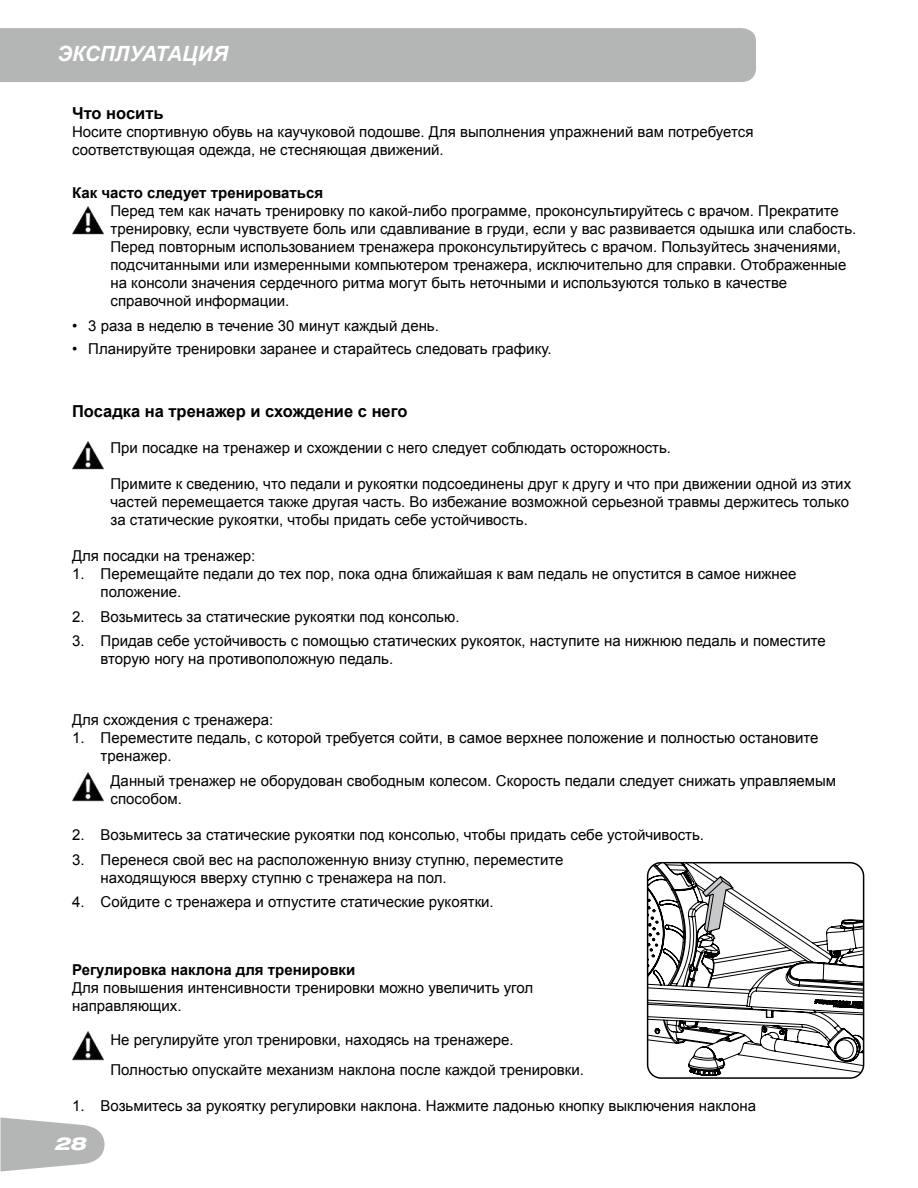
<style>
.page{position:relative;width:918px;height:1188px;background:#fff}
.page>*{position:absolute;margin:0;border:0;box-sizing:border-box;transform-origin:0 0}
.t1{font:italic 700 21px "Arial";color:#fff}
.t2{font:italic 800 expanded 18px "Helvetica Neue";color:#fff}
.t3{font:700 16.5px "Arial";color:#000}
.t4{font:15px/18px "Arial";color:#000}
.t5{font:700 15px "Arial";color:#000}
</style>
<div class="page">
<div style="left:0;top:28px;width:756px;height:54px;background:#b4b5b5"></div>
<svg style="left:0;top:1118px;width:105px;height:54px"></svg>
<img style="left:72px;top:206px;width:32px;height:29px">
<img style="left:72px;top:441px;width:32px;height:29px">
<img style="left:72px;top:773px;width:32px;height:29px">
<img style="left:72px;top:1032px;width:32px;height:29px">
<svg style="left:646px;top:861px;width:219px;height:218px"></svg>
<div style="left:647px;top:862px;width:217px;height:217px;border:2px solid #000;border-radius:14px"></div>
<h1 class="t1" style="left:57px;top:39px;width:173px">ЭКСПЛУАТАЦИЯ</h1>
<p class="t3" style="left:72px;top:103px;width:93px">Что носить</p>
<p class="t4" style="left:72px;top:123px;width:683px">Носите спортивную обувь на каучуковой подошве. Для выполнения упражнений вам потребуется соответствующая одежда, не стесняющая движений.</p>
<p class="t5" style="left:72px;top:183px;width:253px">Как часто следует тренироваться</p>
<p class="t4" style="left:111px;top:202px;width:747px">Перед тем как начать тренировку по какой-либо программе, проконсультируйтесь с врачом. Прекратите тренировку, если чувствуете боль или сдавливание в груди, если у вас развивается одышка или слабость.<br>Перед повторным использованием тренажера проконсультируйтесь с врачом. Пользуйтесь значениями, подсчитанными или измеренными компьютером тренажера, исключительно для справки. Отображенные на консоли значения сердечного ритма могут быть неточными и используются только в качестве справочной информации.</p>
<p class="t4" style="left:72px;top:317px;width:368px">• 3 раза в неделю в течение 30 минут каждый день.</p>
<p class="t4" style="left:72px;top:340px;width:481px">• Планируйте тренировки заранее и старайтесь следовать графику.</p>
<p class="t3" style="left:72px;top:400px;width:337px">Посадка на тренажер и схождение с него</p>
<p class="t4" style="left:111px;top:439px;width:562px">При посадке на тренажер и схождении с него следует соблюдать осторожность.</p>
<p class="t4" style="left:111px;top:475px;width:742px">Примите к сведению, что педали и рукоятки подсоединены друг к другу и что при движении одной из этих частей перемещается также другая часть. Во избежание возможной серьезной травмы держитесь только за статические рукоятки, чтобы придать себе устойчивость.</p>
<p class="t4" style="left:72px;top:547px;width:185px">Для посадки на тренажер:</p>
<p class="t4" style="left:101px;top:565px;width:697px;text-indent:-28px">1. Перемещайте педали до тех пор, пока одна ближайшая к вам педаль не опустится в самое нижнее положение.</p>
<p class="t4" style="left:72px;top:607px;width:389px">2. Возьмитесь за статические рукоятки под консолью.</p>
<p class="t4" style="left:101px;top:632px;width:727px;text-indent:-28px">3. Придав себе устойчивость с помощью статических рукояток, наступите на нижнюю педаль и поместите вторую ногу на противоположную педаль.</p>
<p class="t4" style="left:72px;top:711px;width:203px">Для схождения с тренажера:</p>
<p class="t4" style="left:101px;top:729px;width:719px;text-indent:-28px">1. Переместите педаль, с которой требуется сойти, в самое верхнее положение и полностью остановите тренажер.</p>
<p class="t4" style="left:111px;top:772px;width:727px">Данный тренажер не оборудован свободным колесом. Скорость педали следует снижать управляемым способом.</p>
<p class="t4" style="left:72px;top:826px;width:634px">2. Возьмитесь за статические рукоятки под консолью, чтобы придать себе устойчивость.</p>
<p class="t4" style="left:101px;top:850px;width:464px;text-indent:-28px">3. Перенеся свой вес на расположенную внизу ступню, переместите находящуюся вверху ступню с тренажера на пол.</p>
<p class="t4" style="left:72px;top:893px;width:423px">4. Сойдите с тренажера и отпустите статические рукоятки.</p>
<p class="t5" style="left:72px;top:959px;width:285px">Регулировка наклона для тренировки</p>
<p class="t4" style="left:72px;top:979px;width:463px">Для повышения интенсивности тренировки можно увеличить угол направляющих.</p>
<p class="t4" style="left:110px;top:1024px;width:475px;line-height:30px">Не регулируйте угол тренировки, находясь на тренажере.<br>Полностью опускайте механизм наклона после каждой тренировки.</p>
<p class="t4" style="left:72px;top:1096px;width:685px">1. Возьмитесь за рукоятку регулировки наклона. Нажмите ладонью кнопку выключения наклона</p>
<p class="t2" style="left:54px;top:1132px;width:33px">28</p>
</div>
